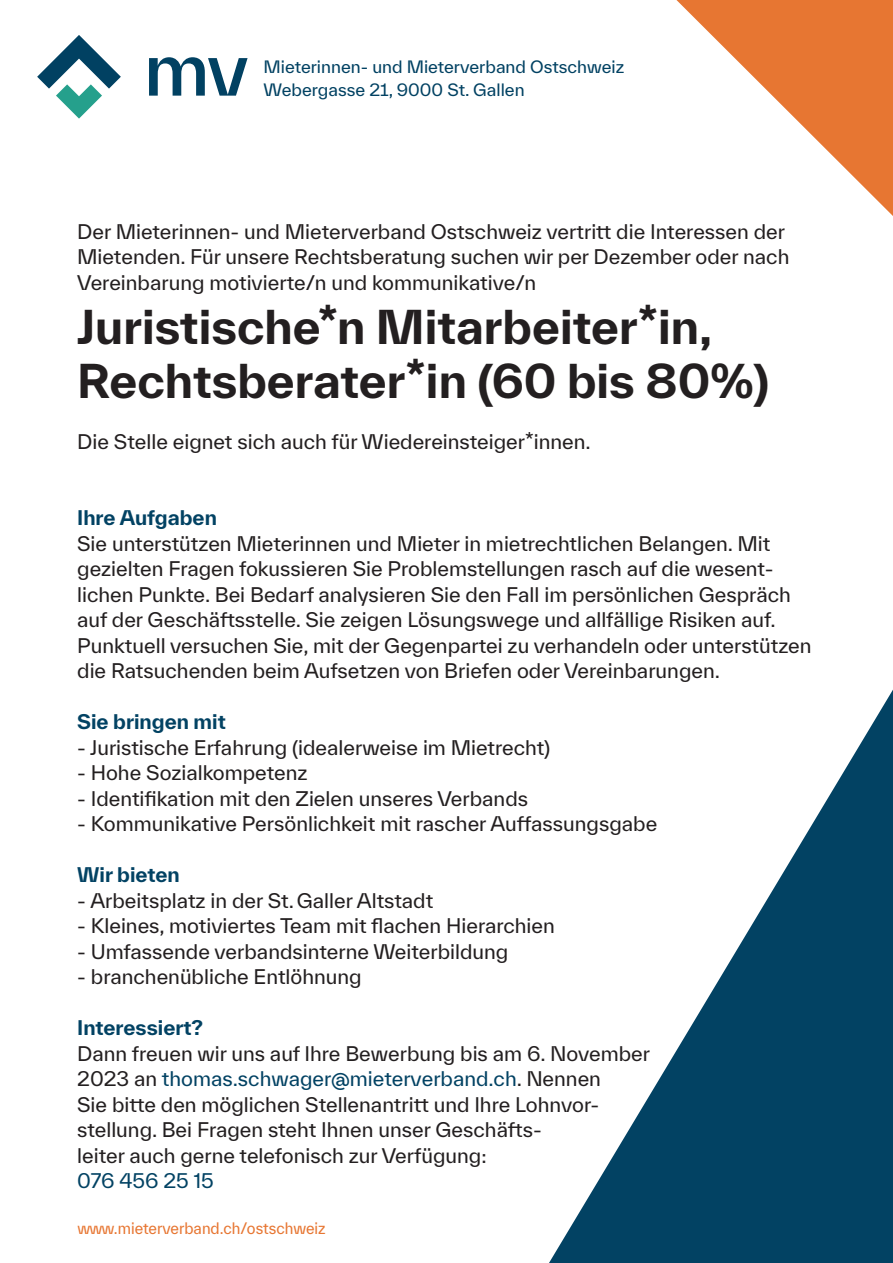
<style>
.page{position:relative;width:893px;height:1263px;background:#fff}
.page>*{position:absolute;margin:0;border:0;box-sizing:border-box;transform-origin:0 0}
.t1{font:700 45px/54px "TWK Everett";color:#231f20}
.t2{font:19.5px/25.5px "TWK Everett";color:#231f20}
.t3{font:700 19.5px "TWK Everett";color:#024263}
.t4{font:19.5px "TWK Everett";color:#024263}
.t5{font:16.5px/22.5px "TWK Everett";color:#014162}
.t6{font:15.3px "TWK Everett";color:#e77632;scale:.94 1}
.s1{color:#024263}
</style>
<div class="page">
<svg style="left:549px;top:690px;width:344px;height:573px"></svg>
<svg style="left:676px;top:0;width:217px;height:216px"></svg>
<svg style="left:149px;top:57px;width:99px;height:39px"></svg>
<svg style="left:37px;top:35px;width:84px;height:84px"></svg>
<p class="t5" style="left:264px;top:56px;width:362px">Mieterinnen- und Mieterverband Ostschweiz<br>Webergasse 21, 9000 St. Gallen</p>
<p class="t2" style="left:77px;top:218px;width:714px">Der Mieterinnen- und Mieterverband Ostschweiz vertritt die Interessen der<br>Mietenden. Für unsere Rechtsberatung suchen wir per Dezember oder nach<br>Vereinbarung motivierte/n und kommunikative/n</p>
<h1 class="t1" style="left:77px;top:299px;width:694px">Juristische*n Mitarbeiter*in,<br>Rechtsberater*in (60 bis 80%)</h1>
<p class="t2" style="left:77px;top:428px;width:515px">Die Stelle eignet sich auch für Wiedereinsteiger*innen.</p>
<p class="t3" style="left:77px;top:504px;width:141px">Ihre Aufgaben</p>
<p class="t2" style="left:77px;top:530px;width:736px">Sie unterstützen Mieterinnen und Mieter in mietrechtlichen Belangen. Mit gezielten Fragen fokussieren Sie Problemstellungen rasch auf die wesent&shy;lichen Punkte. Bei Bedarf analysieren Sie den Fall im persönlichen Gespräch auf der Geschäftsstelle. Sie zeigen Lösungswege und allfällige Risiken auf.<br>Punktuell versuchen Sie, mit der Gegenpartei zu verhandeln oder unterstützen die Ratsuchenden beim Aufsetzen von Briefen oder Vereinbarungen.</p>
<p class="t3" style="left:77px;top:708px;width:150px">Sie bringen mit</p>
<p class="t2" style="left:77px;top:734px;width:475px">- Juristische Erfahrung (idealerweise im Mietrecht)</p>
<p class="t2" style="left:77px;top:760px;width:232px">- Hohe Sozialkompetenz</p>
<p class="t2" style="left:77px;top:785px;width:452px">- Identifikation mit den Zielen unseres Verbands</p>
<p class="t2" style="left:77px;top:811px;width:581px">- Kommunikative Persönlichkeit mit rascher Auffassungsgabe</p>
<p class="t3" style="left:77px;top:861px;width:104px">Wir bieten</p>
<p class="t2" style="left:77px;top:887px;width:358px">- Arbeitsplatz in der St.Galler Altstadt</p>
<p class="t2" style="left:77px;top:913px;width:479px">- Kleines, motiviertes Team mit flachen Hierarchien</p>
<p class="t2" style="left:77px;top:938px;width:433px">- Umfassende verbandsinterne Weiterbildung</p>
<p class="t2" style="left:77px;top:964px;width:286px">- branchenübliche Entlöhnung</p>
<p class="t3" style="left:77px;top:1014px;width:127px">Interessiert?</p>
<p class="t2" style="left:77px;top:1040px;width:574px">Dann freuen wir uns auf Ihre Bewerbung bis am 6. November 2023 an <span class="s1">thomas.schwager@mieterverband.ch</span>. Nennen<br>Sie bitte den möglichen Stellenantritt und Ihre Lohnvor&shy;stellung. Bei Fragen steht Ihnen unser Geschäfts-<br>leiter auch gerne telefonisch zur Verfügung:</p>
<p class="t4" style="left:77px;top:1167px;width:138px">076 456 25 15</p>
<p class="t6" style="left:77px;top:1217px;width:266px">www.mieterverband.ch/ostschweiz</p>
</div>
